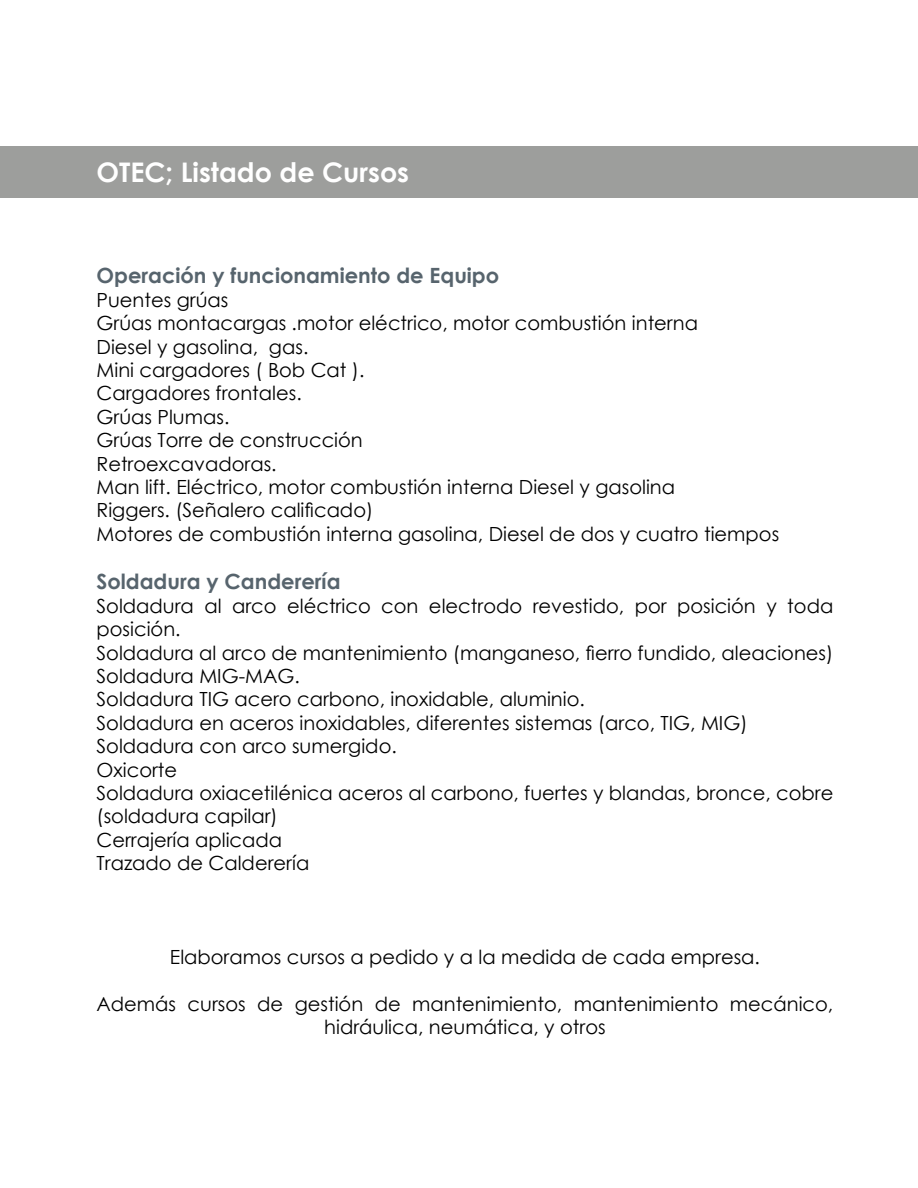
<style>
.page{position:relative;width:918px;height:1188px;background:#fff}
.page>*{position:absolute;margin:0;border:0;box-sizing:border-box;transform-origin:0 0}
.t1{font:700 27px "Century Gothic";color:#fff}
.t2{font:700 21px "Century Gothic";color:#57646d}
.t3{font:19.5px/23.4px "Century Gothic";color:#000}
</style>
<div class="page">
<div style="left:0;top:146px;width:918px;height:52px;background:#9d9e9c"></div>
<h1 class="t1" style="left:97px;top:152px;width:314px">OTEC; Listado de Cursos</h1>
<p class="t2" style="left:97px;top:260px;width:404px">Operación y funcionamiento de Equipo</p>
<p class="t3" style="left:97px;top:288px;width:684px">Puentes grúas<br>Grúas montacargas .motor eléctrico, motor combustión interna<br>Diesel y gasolina, gas.<br>Mini cargadores ( Bob Cat ).<br>Cargadores frontales.<br>Grúas Plumas.<br>Grúas Torre de construcción<br>Retroexcavadoras.<br>Man lift. Eléctrico, motor combustión interna Diesel y gasolina<br>Riggers. (Señalero calificado)<br>Motores de combustión interna gasolina, Diesel de dos y cuatro tiempos</p>
<p class="t2" style="left:97px;top:566px;width:246px">Soldadura y Canderería</p>
<p class="t3" style="left:97px;top:594px;width:738px">Soldadura al arco eléctrico con electrodo revestido, por posición y toda posición.<br>Soldadura al arco de mantenimiento (manganeso, fierro fundido, aleaciones)<br>Soldadura MIG-MAG.<br>Soldadura TIG acero carbono, inoxidable, aluminio.<br>Soldadura en aceros inoxidables, diferentes sistemas (arco, TIG, MIG)<br>Soldadura con arco sumergido.<br>Oxicorte<br>Soldadura oxiacetilénica aceros al carbono, fuertes y blandas, bronce, cobre (soldadura capilar)<br>Cerrajería aplicada<br>Trazado de Calderería</p>
<p class="t3" style="left:170px;top:945px;width:592px">Elaboramos cursos a pedido y a la medida de cada empresa.</p>
<p class="t3" style="left:97px;top:991px;width:738px;text-align:center">Además cursos de gestión de mantenimiento, mantenimiento mecánico, hidráulica, neumática, y otros</p>
</div>
